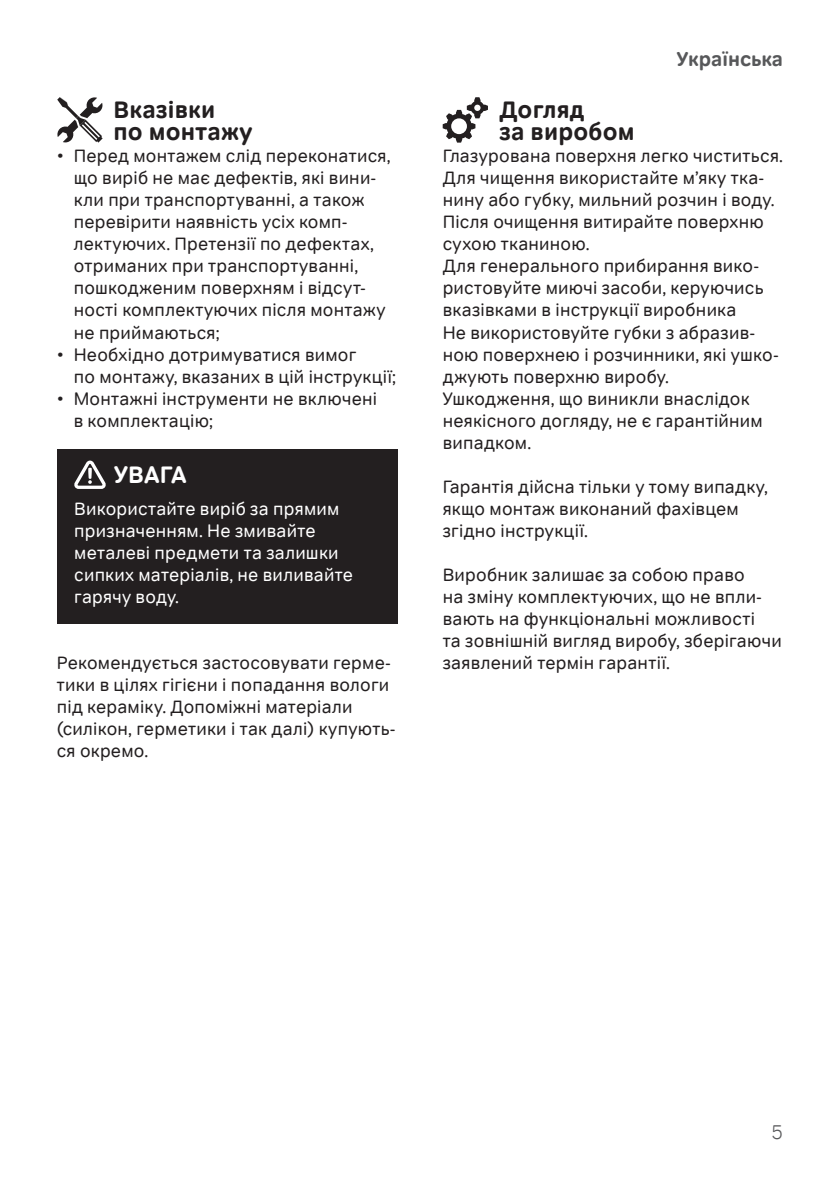
<style>
.page{position:relative;width:840px;height:1191px;background:#fff}
.page>*{position:absolute;margin:0;border:0;box-sizing:border-box;transform-origin:0 0}
.Title_1{font:700 24px/22px "Tondo Corp";letter-spacing:.01em;color:#231f20}
.Title_1_warning{font:700 24px "Tondo Corp";letter-spacing:.005em;color:#fff}
.t1{font:700 20px "Tondo Corp";color:#57585a}
.t2{font:300 20px "Tondo Corp";color:#57585a}
.Base_txt{font:18px/22px "Tondo Corp";letter-spacing:.015em;color:#231f20}
.Base_txt_warning{font:18px/22px "Tondo Corp";letter-spacing:.015em;color:#fff}
</style>
<div class="page">
<div style="left:57px;top:449px;width:340px;height:175px;background:#231f20"></div>
<svg style="left:74px;top:460px;width:32px;height:29px"></svg>
<svg style="left:57px;top:97px;width:46px;height:46px"></svg>
<svg style="left:442px;top:97px;width:45px;height:46px"></svg>
<p class="Title_1" style="left:113px;top:99px;width:140px">Вказівки<br>по монтажу</p>
<p class="Base_txt" style="left:74px;top:145px;width:318px;text-indent:-17px">• Перед монтажем слід переконатися, що виріб не має дефектів, які вини&shy;кли при транспортуванні, а також перевірити наявність усіх комп&shy;лектуючих. Претензії по дефектах, отриманих при транспортуванні, пошкодженим поверхням і відсут&shy;ності комплектуючих після монтажу не приймаються;</p>
<p class="Base_txt" style="left:74px;top:343px;width:323px;text-indent:-17px">• Необхідно дотримуватися вимог<br>по монтажу, вказаних в цій інструкції;</p>
<p class="Base_txt" style="left:74px;top:387px;width:305px;text-indent:-17px">• Монтажні інструменти не включені в комплектацію;</p>
<p class="Title_1_warning" style="left:114px;top:460px;width:74px">УВАГА</p>
<p class="Base_txt_warning" style="left:74px;top:497px;width:280px">Використайте виріб за прямим призначенням. Не змивайте металеві предмети та залишки сипких матеріалів, не виливайте гарячу воду.</p>
<p class="Base_txt" style="left:57px;top:651px;width:340px">Рекомендується застосовувати герме&shy;тики в цілях гігієни і попадання вологи під кераміку. Допоміжні матеріали (силікон, герметики і так далі) купують&shy;ся окремо.</p>
<p class="t1" style="left:676px;top:47px;width:108px">Українська</p>
<p class="Title_1" style="left:499px;top:99px;width:137px">Догляд<br>за виробом</p>
<p class="Base_txt" style="left:442px;top:145px;width:341px">Глазурована поверхня легко чиститься.<br>Для чищення використайте м’яку тка&shy;нину або губку, мильний розчин і воду.<br>Після очищення витирайте поверхню сухою тканиною.</p>
<p class="Base_txt" style="left:442px;top:255px;width:322px">Для генерального прибирання вико&shy;ристовуйте миючі засоби, керуючись вказівками в інструкції виробника</p>
<p class="Base_txt" style="left:442px;top:321px;width:337px">Не використовуйте губки з абразив&shy;ною поверхнею і розчинники, які ушко&shy;джують поверхню виробу.</p>
<p class="Base_txt" style="left:442px;top:387px;width:321px">Ушкодження, що виникли внаслідок неякісного догляду, не є гарантійним випадком.</p>
<p class="Base_txt" style="left:442px;top:475px;width:326px">Гарантія дійсна тільки у тому випадку, якщо монтаж виконаний фахівцем згідно інструкції.</p>
<p class="Base_txt" style="left:442px;top:563px;width:340px">Виробник залишає за собою право<br>на зміну комплектуючих, що не впли&shy;вають на функціональні можливості<br>та зовнішній вигляд виробу, зберігаючи заявлений термін гарантії.</p>
<p class="t2" style="left:770px;top:1120px;width:14px">5</p>
</div>
